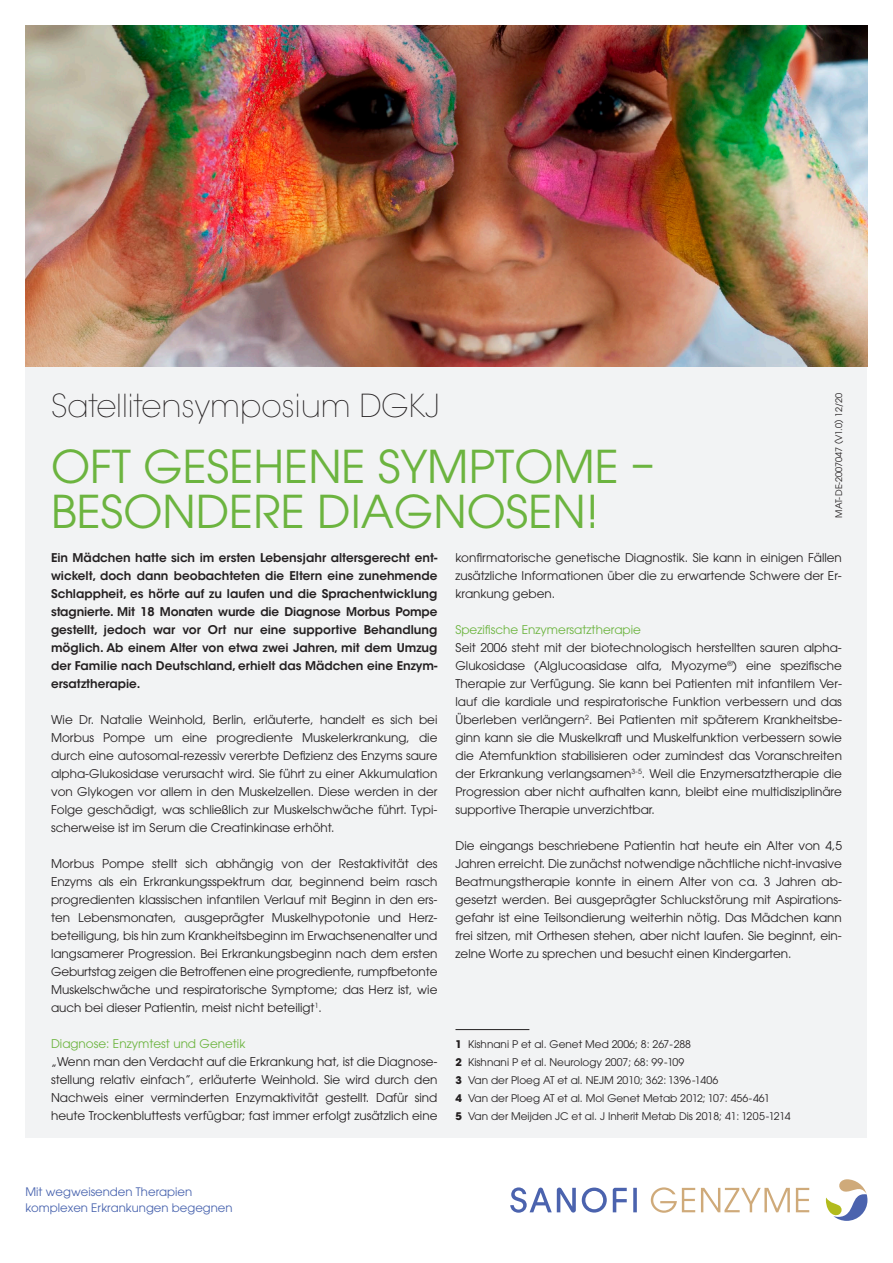
<style>
.page{position:relative;width:893px;height:1263px;background:#fff}
.page>*{position:absolute;margin:0;border:0;box-sizing:border-box;transform-origin:0 0}
.t1{font:45px/45px "ITC Avant Garde Std";color:#6cb43f}
.t2{font:200 31.5px "ITC Avant Garde Std";color:#231f20}
.t3{font:12px/18px "ITC Avant Garde Std";color:#231f20;text-align:justify}
.t4{font:600 12px/18px "ITC Avant Garde Std";color:#231f20;text-align:justify}
.t5{font:12px "ITC Avant Garde Std";color:#6cb43f}
.t6{font:11.7px/16.5px "ITC Avant Garde Std";color:#4863ae}
.t7{font:10.5px/18px "ITC Avant Garde Std";color:#231f20}
.t8{font:9px "ITC Avant Garde Std";color:#231f20}
.s1{font-weight:700}
</style>
<div class="page">
<div style="left:26px;top:26px;width:841px;height:1111px;background:#f2f3f4"></div>
<svg style="left:510px;top:1187px;width:127px;height:26px"></svg>
<svg style="left:651px;top:1187px;width:158px;height:26px"></svg>
<svg style="left:826px;top:1179px;width:41px;height:42px"></svg>
<hr style="left:455px;top:1029px;width:74px;height:1px;background:#231f20">
<img style="left:26px;top:26px;width:841px;height:340px">
<h2 class="t2" style="left:51px;top:387px;width:390px">Satellitensymposium DGKJ</h2>
<h1 class="t1" style="left:51px;top:444px;width:604px">OFT GESEHENE SYMPTOME –<br>BESONDERE DIAGNOSEN!</h1>
<p class="t8" style="left:833px;top:517px;width:126px;rotate:-90deg">MAT-DE-2007047 (V1.0) 12/20</p>
<p class="t4" style="left:51px;top:548px;width:388px">Ein Mädchen hatte sich im ersten Lebensjahr altersgerecht ent&shy;wickelt, doch dann beobachteten die Eltern eine zunehmende Schlappheit, es hörte auf zu laufen und die Sprachentwicklung stagnierte. Mit 18 Monaten wurde die Diagnose Morbus Pompe gestellt, jedoch war vor Ort nur eine supportive Behandlung möglich. Ab einem Alter von etwa zwei Jahren, mit dem Umzug der Familie nach Deutschland, erhielt das Mädchen eine Enzym&shy;ersatztherapie.</p>
<p class="t3" style="left:51px;top:710px;width:388px">Wie Dr. Natalie Weinhold, Berlin, erläuterte, handelt es sich bei Morbus Pompe um eine progrediente Muskelerkrankung, die durch eine autosomal-rezessiv vererbte Defizienz des Enzyms saure alpha-Glukosidase verursacht wird. Sie führt zu einer Akkumulation von Glykogen vor allem in den Muskelzellen. Diese werden in der Folge geschädigt, was schließlich zur Muskelschwäche führt. Typi&shy;scherweise ist im Serum die Creatinkinase erhöht.</p>
<p class="t3" style="left:51px;top:854px;width:388px">Morbus Pompe stellt sich abhängig von der Restaktivität des Enzyms als ein Erkrankungsspektrum dar, beginnend beim rasch progredienten klassischen infantilen Verlauf mit Beginn in den ers&shy;ten Lebensmonaten, ausgeprägter Muskelhypotonie und Herz&shy;beteiligung, bis hin zum Krankheitsbeginn im Erwachsenenalter und langsamerer Progression. Bei Erkrankungsbeginn nach dem ersten Geburtstag zeigen die Betroffenen eine progrediente, rumpfbetonte Muskelschwäche und respiratorische Symptome; das Herz ist, wie auch bei dieser Patientin, meist nicht beteiligt<sup>1</sup>.</p>
<p class="t5" style="left:51px;top:1036px;width:196px">Diagnose: Enzymtest und Genetik</p>
<p class="t3" style="left:51px;top:1052px;width:388px">„Wenn man den Verdacht auf die Erkrankung hat, ist die Diagnose&shy;stellung relativ einfach”, erläuterte Weinhold. Sie wird durch den Nachweis einer verminderten Enzymaktivität gestellt. Dafür sind heute Trockenbluttests verfügbar; fast immer erfolgt zusätzlich eine</p>
<p class="t3" style="left:455px;top:548px;width:388px">konfirmatorische genetische Diagnostik. Sie kann in einigen Fällen zusätzliche Informationen über die zu erwartende Schwere der Er&shy;krankung geben.</p>
<p class="t5" style="left:455px;top:622px;width:187px">Spezifische Enzymersatztherapie</p>
<p class="t3" style="left:455px;top:638px;width:388px">Seit 2006 steht mit der biotechnologisch herstellten sauren alpha-Glukosidase (Alglucoasidase alfa, Myozyme<sup>®</sup>) eine spezifische Therapie zur Verfügung. Sie kann bei Patienten mit infantilem Ver&shy;lauf die kardiale und respiratorische Funktion verbessern und das Überleben verlängern<sup>2</sup>. Bei Patienten mit späterem Krankheitsbe&shy;ginn kann sie die Muskelkraft und Muskelfunktion verbessern sowie die Atemfunktion stabilisieren oder zumindest das Voranschreiten der Erkrankung verlangsamen<sup>3-5</sup>. Weil die Enzymersatztherapie die Progression aber nicht aufhalten kann, bleibt eine multidisziplinäre supportive Therapie unverzichtbar.</p>
<p class="t3" style="left:455px;top:836px;width:388px">Die eingangs beschriebene Patientin hat heute ein Alter von 4,5<br>Jahren erreicht. Die zunächst notwendige nächtliche nicht-invasive Beatmungstherapie konnte in einem Alter von ca. 3 Jahren ab&shy;gesetzt werden. Bei ausgeprägter Schluckstörung mit Aspirations&shy;gefahr ist eine Teilsondierung weiterhin nötig. Das Mädchen kann frei sitzen, mit Orthesen stehen, aber nicht laufen. Sie beginnt, ein&shy;zelne Worte zu sprechen und besucht einen Kindergarten.</p>
<p class="t7" style="left:455px;top:1035px;width:337px"><span class="s1">1</span> Kishnani P et al. Genet Med 2006; 8: 267-288<br><span class="s1">2</span> Kishnani P et al. Neurology 2007; 68: 99-109<br><span class="s1">3</span> Van der Ploeg AT et al. NEJM 2010; 362: 1396-1406<br><span class="s1">4</span> Van der Ploeg AT et al. Mol Genet Metab 2012; 107: 456-461<br><span class="s1">5</span> Van der Meijden JC et al. J Inherit Metab Dis 2018; 41: 1205-1214</p>
<p class="t6" style="left:26px;top:1183px;width:209px">Mit wegweisenden Therapien komplexen Erkrankungen begegnen</p>
</div>
